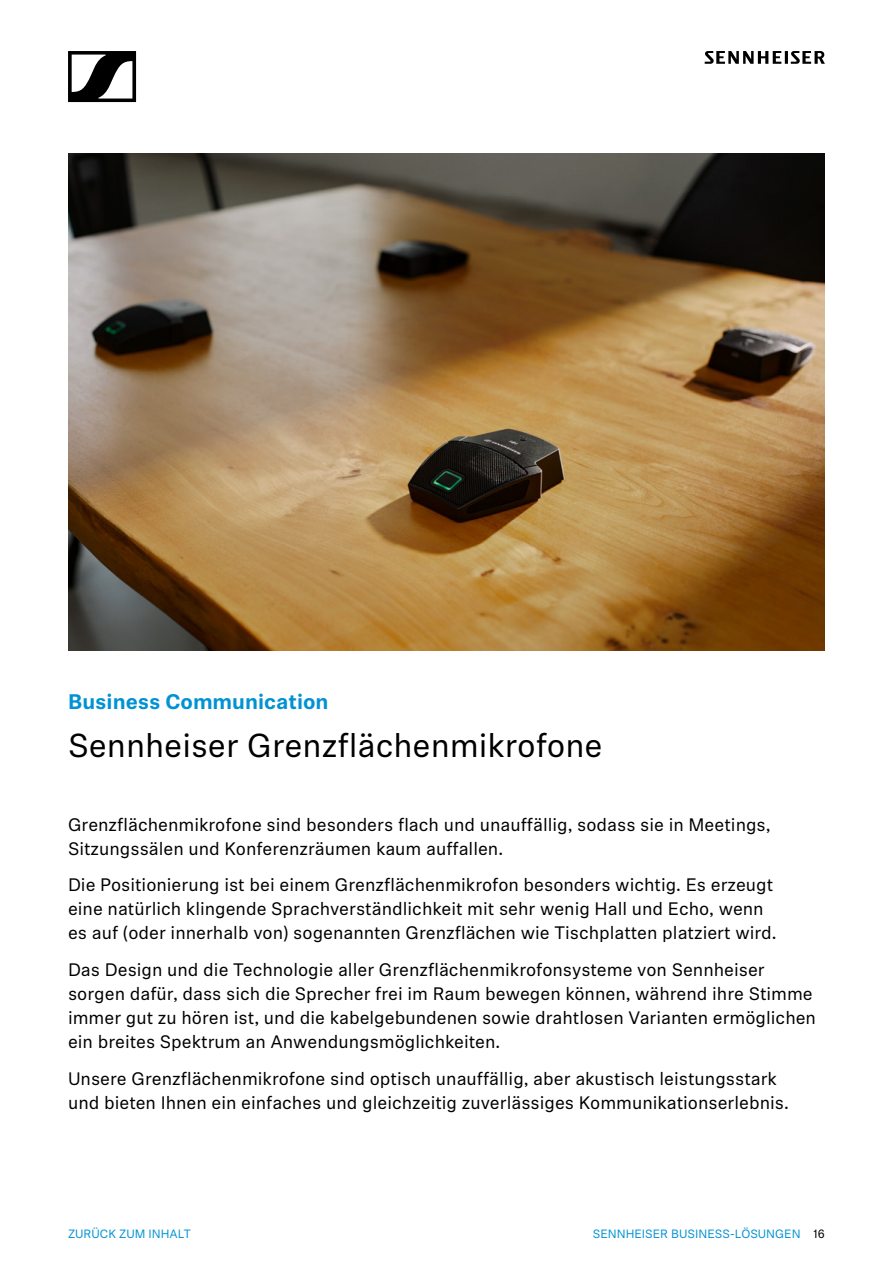
<style>
.page{position:relative;width:893px;height:1263px;background:#fff}
.page>*{position:absolute;margin:0;border:0;box-sizing:border-box;transform-origin:0 0}
.t1{font:33px "Sennheiser Neue";color:#000}
.t2{font:700 21px "Sennheiser Neue";color:#0092d4}
.t3{font:18px/24px "Sennheiser Neue";color:#000}
.t4{font:12px "Sennheiser Neue";color:#0092d4}
.s1{color:#000}
</style>
<div class="page">
<svg style="left:68px;top:51px;width:68px;height:51px"></svg>
<svg style="left:705px;top:51px;width:120px;height:13px"></svg>
<img style="left:68px;top:153px;width:757px;height:498px">
<p class="t2" style="left:68px;top:686px;width:262px">Business Communication</p>
<h1 class="t1" style="left:68px;top:723px;width:536px">Sennheiser Grenzflächenmikrofone</h1>
<p class="t3" style="left:68px;top:811px;width:704px">Grenzflächenmikrofone sind besonders flach und unauffällig, sodass sie in Meetings,<br>Sitzungssälen und Konferenzräumen kaum auffallen.</p>
<p class="t3" style="left:68px;top:872px;width:710px">Die Positionierung ist bei einem Grenzflächenmikrofon besonders wichtig. Es erzeugt eine natürlich klingende Sprachverständlichkeit mit sehr wenig Hall und Echo, wenn es auf (oder innerhalb von) sogenannten Grenzflächen wie Tischplatten platziert wird.</p>
<p class="t3" style="left:68px;top:957px;width:749px">Das Design und die Technologie aller Grenzflächenmikrofonsysteme von Sennheiser sorgen dafür, dass sich die Sprecher frei im Raum bewegen können, während ihre Stimme immer gut zu hören ist, und die kabelgebundenen sowie drahtlosen Varianten ermöglichen ein breites Spektrum an Anwendungsmöglichkeiten.</p>
<p class="t3" style="left:68px;top:1065px;width:722px">Unsere Grenzflächenmikrofone sind optisch unauffällig, aber akustisch leistungsstark und bieten Ihnen ein einfaches und gleichzeitig zuverlässiges Kommunikationserlebnis.</p>
<p class="t4" style="left:68px;top:1225px;width:124px">ZURÜCK ZUM INHALT</p>
<p class="t4" style="left:593px;top:1225px;width:234px">SENNHEISER BUSINESS-LÖSUNGEN <span class="s1">16</span></p>
</div>
